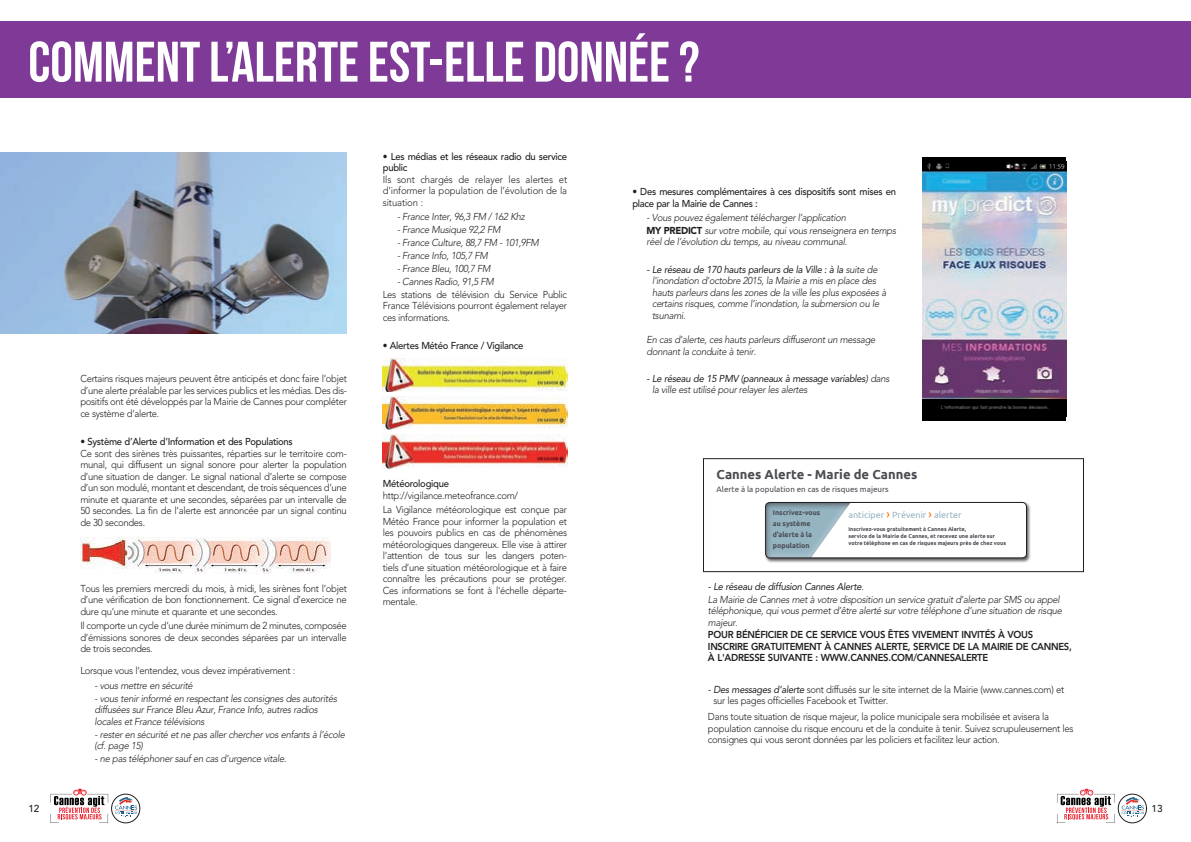
<style>
.page{position:relative;width:1191px;height:842px;background:#fff}
.page>*{position:absolute;margin:0;border:0;box-sizing:border-box;transform-origin:0 0}
.titre{font:57px "Bebas Neue";color:#fff}
.t1{font:700 13px "Ubuntu";color:#4a4c52}
.sous_paragraphe{font:italic 300 10px/11.5px "Avenir LT Std";letter-spacing:-.03em;color:#231f20;scale:.95 1}
.paragraphe{font:300 10px/11.5px "Avenir LT Std";letter-spacing:-.03em;color:#231f20;text-align:justify;scale:.95 1}
.txt_ok{font:300 10px/11.5px "Avenir LT Std";letter-spacing:-.03em;color:#231f20;text-align:justify;scale:.95 1}
.sous_paragraphe-2{font:300 10px/11.5px "Avenir LT Std";letter-spacing:-.03em;color:#231f20;scale:.95 1}
.paragraphe-2{font:500 10px/11.5px "Avenir LT Std";letter-spacing:-.03em;color:#231f20;scale:.95 1}
.sous_paragraphe-3{font:800 10px/11.5px "Avenir LT Std";letter-spacing:-.03em;color:#231f20;scale:.95 1}
.sous_paragraphe-4{font:italic 10px/11.5px "Avenir LT Std";letter-spacing:-.03em;color:#231f20;scale:.95 1}
.txt_ok-2{font:500 10px/11.5px "Avenir LT Std";letter-spacing:-.03em;color:#231f20;scale:.95 1}
.paragraphe-3{font:500 10px "Avenir LT Std";letter-spacing:-.03em;color:#231f20}
.t2{font:9px "Ubuntu";color:#94b4c2}
.t3{font:8px "Ubuntu";color:#4a4c52}
.t4{font:700 7px/11px "Ubuntu";color:#4a4c52}
.t5{font:700 5.5px/7px "Ubuntu";color:#4a4c52}
.s1{font-weight:900;font-style:normal}
.s2{font-weight:400}
.s3{font-weight:300}
.s4{font-size:12px;color:#ff7300}
.s5{font-weight:400;font-style:italic}
</style>
<div class="page">
<svg style="left:50px;top:788px;width:58px;height:35px"></svg>
<svg style="left:112px;top:794px;width:28px;height:29px"></svg>
<svg style="left:115px;top:797px;width:22px;height:20px"></svg>
<div style="left:111px;top:794px;width:29px;height:29px;border:1px solid #231f20;border-radius:50%"></div>
<svg style="left:1057px;top:788px;width:57px;height:35px"></svg>
<svg style="left:1118px;top:794px;width:28px;height:29px"></svg>
<svg style="left:1121px;top:797px;width:23px;height:20px"></svg>
<div style="left:1118px;top:794px;width:28px;height:29px;border:1px solid #231f20;border-radius:50%"></div>
<div style="left:595px;top:21px;width:596px;height:77px;background:#7e3a96"></div>
<div style="left:0;top:21px;width:595px;height:77px;background:#7e3a96"></div>
<img style="left:80px;top:537px;width:250px;height:37px">
<img style="left:0;top:152px;width:347px;height:181px">
<div style="left:922px;top:157px;width:144px;height:264px;background:#000"></div>
<img style="left:922px;top:163px;width:144px;height:247px">
<img style="left:383px;top:359px;width:185px;height:33px">
<img style="left:383px;top:396px;width:185px;height:34px">
<img style="left:383px;top:435px;width:185px;height:34px">
<div style="left:703px;top:458px;width:380px;height:114px;border:1px solid #231f20"></div>
<div style="left:764px;top:501px;width:267px;height:62px;background:#231f20;opacity:.75"></div>
<div style="left:765px;top:502px;width:261px;height:56px;background:#fff;border-radius:4px"></div>
<div style="left:764px;top:502px;width:87px;height:56px;background:#231f20;opacity:.75"></div>
<div style="left:765px;top:502px;width:261px;height:56px;border:1px solid #231f20;border-radius:4px"></div>
<p class="titre" style="left:28px;top:31px;width:672px">COMMENT L’ALERTE EST-ELLE DONNÉE ?</p>
<p class="txt_ok" style="left:80px;top:373px;width:282px">Certains risques majeurs peuvent être anticipés et donc faire l’objet d’une alerte préalable par les services publics et les médias. Des dis&shy;positifs ont été développés par la Mairie de Cannes pour compléter ce système d’alerte.</p>
<p class="paragraphe-2" style="left:80px;top:436px;width:225px">• Système d’Alerte d’Information et des Populations</p>
<p class="paragraphe" style="left:80px;top:448px;width:282px">Ce sont des sirènes très puissantes, réparties sur le territoire com&shy;munal, qui diffusent un signal sonore pour alerter la population d’une situation de danger. Le signal national d’alerte se compose d’un son modulé, montant et descendant, de trois séquences d’une minute et quarante et une secondes, séparées par un intervalle de 50 secondes. La fin de l’alerte est annoncée par un signal continu de 30 secondes.</p>
<p class="txt_ok" style="left:80px;top:583px;width:282px">Tous les premiers mercredi du mois, à midi, les sirènes font l’objet d’une vérification de bon fonctionnement. Ce signal d’exercice ne dure qu’une minute et quarante et une secondes.</p>
<p class="txt_ok" style="left:80px;top:620px;width:282px">Il comporte un cycle d’une durée minimum de 2 minutes, composée d’émissions sonores de deux secondes séparées par un intervalle de trois secondes.</p>
<p class="paragraphe" style="left:80px;top:665px;width:228px">Lorsque vous l’entendez, vous devez impérativement :</p>
<p class="sous_paragraphe" style="left:94px;top:680px;width:105px">- vous mettre en sécurité</p>
<p class="sous_paragraphe" style="left:94px;top:693px;width:257px">- vous tenir informé en respectant les consignes des autorités diffusées sur France Bleu Azur, France Info, autres radios locales et France télévisions</p>
<p class="sous_paragraphe" style="left:94px;top:729px;width:265px">- rester en sécurité et ne pas aller chercher vos enfants à l’école (cf. page 15)</p>
<p class="sous_paragraphe" style="left:94px;top:753px;width:204px">- ne pas téléphoner sauf en cas d’urgence vitale.</p>
<p class="txt_ok-2" style="left:383px;top:151px;width:195px">• Les médias et les réseaux radio du service public</p>
<p class="paragraphe" style="left:383px;top:174px;width:195px">Ils sont chargés de relayer les alertes et d’informer la population de l’évolution de la situation :</p>
<p class="sous_paragraphe" style="left:397px;top:211px;width:136px">- France Inter, 96,3 FM / 162 Khz</p>
<p class="sous_paragraphe" style="left:397px;top:224px;width:110px">- France Musique 92,2 FM</p>
<p class="sous_paragraphe" style="left:397px;top:237px;width:151px">- France Culture, 88,7 FM - 101,9FM</p>
<p class="sous_paragraphe" style="left:397px;top:250px;width:97px">- France Info, 105,7 FM</p>
<p class="sous_paragraphe" style="left:397px;top:263px;width:100px">- France Bleu, 100,7 FM</p>
<p class="sous_paragraphe" style="left:397px;top:276px;width:104px">- Cannes Radio, 91,5 FM</p>
<p class="txt_ok" style="left:383px;top:288px;width:195px">Les stations de télévision du Service Public France Télévisions pourront également relayer ces informations.</p>
<p class="paragraphe-2" style="left:383px;top:340px;width:149px">• Alertes Météo France / Vigilance</p>
<p class="paragraphe-2" style="left:383px;top:478px;width:71px">Météorologique</p>
<p class="txt_ok" style="left:383px;top:490px;width:144px">http://vigilance.meteofrance.com/</p>
<p class="paragraphe" style="left:383px;top:504px;width:195px">La Vigilance météorologique est conçue par Météo France pour informer la population et les pouvoirs publics en cas de phénomènes météorologiques dangereux. Elle vise à attirer l’attention de tous sur les dangers poten&shy;tiels d’une situation météorologique et à faire connaître les précautions pour se protéger.<br>Ces informations se font à l'échelle départe&shy;mentale.</p>
<p class="paragraphe-2" style="left:632px;top:186px;width:279px">• Des mesures complémentaires à ces dispositifs sont mises en place par la Mairie de Cannes :</p>
<p class="sous_paragraphe" style="left:646px;top:212px;width:211px">- Vous pouvez également télécharger l’application</p>
<p class="sous_paragraphe" style="left:646px;top:225px;width:264px"><span class="s1">MY PREDICT</span> sur votre mobile, qui vous renseignera en temps réel de l’évolution du temps, au niveau communal.</p>
<p class="sous_paragraphe" style="left:652px;top:264px;width:248px;text-indent:-6px"><span class="s2">- Le réseau de 170 hauts parleurs de la Ville : à la</span> suite de l'inondation d’octobre 2015, la Mairie a mis en place des hauts parleurs dans les zones de la ville les plus exposées à certains risques, comme l’inondation, la submersion ou le tsunami.</p>
<p class="sous_paragraphe" style="left:646px;top:334px;width:243px">En cas d’alerte, ces hauts parleurs diffuseront un message donnant la conduite à tenir.</p>
<p class="sous_paragraphe-4" style="left:652px;top:373px;width:251px;text-indent:-5px">- Le réseau de 15 PMV (panneaux à message variables) <span class="s3">dans la ville est utilisé pour relayer les alertes</span></p>
<p class="t1" style="left:716px;top:466px;width:202px">Cannes Alerte - Marie de Cannes</p>
<p class="t3" style="left:716px;top:484px;width:174px">Alerte à la population en cas de risques majeurs</p>
<p class="t4" style="left:773px;top:507px;width:49px">Inscrivez-vous au système d’alerte à la population</p>
<p class="t2" style="left:848px;top:510px;width:115px">anticiper <span class="s4">›</span> Prévenir <span class="s4">›</span> alerter</p>
<p class="t5" style="left:848px;top:526px;width:159px">Inscrivez-vous gratuitement à Cannes Alerte,<br>service de la Mairie de Cannes, et recevez une alerte sur votre téléphone en cas de risques majeurs près de chez vous</p>
<p class="sous_paragraphe-4" style="left:708px;top:581px;width:166px">- Le réseau de diffusion Cannes Alerte<span class="s3">.</span></p>
<p class="sous_paragraphe" style="left:708px;top:593px;width:374px">La Mairie de Cannes met à votre disposition un service gratuit d’alerte par SMS ou appel téléphonique, qui vous permet d’être alerté sur votre téléphone d’une situation de risque majeur.</p>
<p class="sous_paragraphe-3" style="left:708px;top:629px;width:384px">POUR BÉNÉFICIER DE CE SERVICE VOUS ÊTES VIVEMENT INVITÉS À VOUS<br>INSCRIRE GRATUITEMENT À CANNES ALERTE, SERVICE DE LA MAIRIE DE CANNES,<br>À L'ADRESSE SUIVANTE : WWW.CANNES.COM/CANNESALERTE</p>
<p class="sous_paragraphe-2" style="left:713px;top:684px;width:371px;text-indent:-6px"><span class="s5">- Des messages d’alerte</span> sont diffusés sur le site internet de la Mairie (www.cannes.com) et sur les pages officielles Facebook et Twitter.</p>
<p class="sous_paragraphe-2" style="left:708px;top:711px;width:386px">Dans toute situation de risque majeur, la police municipale sera mobilisée et avisera la population cannoise du risque encouru et de la conduite à tenir. Suivez scrupuleusement les consignes qui vous seront données par les policiers et facilitez leur action.</p>
<p class="paragraphe-3" style="left:28px;top:803px;width:13px">12</p>
<p class="paragraphe-3" style="left:1151px;top:803px;width:13px">13</p>
</div>
